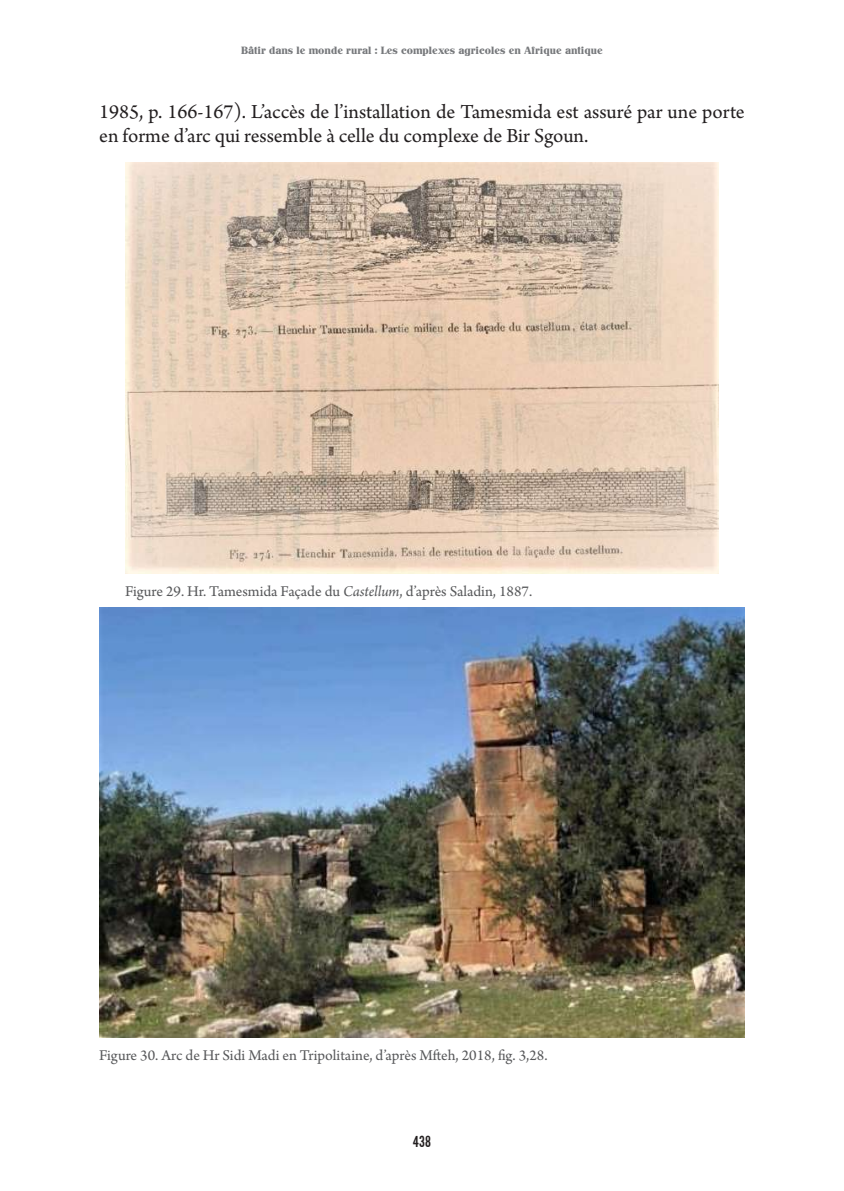
<style>
.page{position:relative;width:844px;height:1191px;background:#fff}
.page>*{position:absolute;margin:0;border:0;box-sizing:border-box;transform-origin:0 0}
.t1{font:21px/24.3px "Arno Pro";color:#231f20}
.t2{font:15.75px "Arno Pro";color:#57585a}
.t3{font:15.75px "Alternate Gothic No 2 BT";color:#231f20}
.t4{font:500 10.5px "John Hancock CP";color:#76787b}
.s1{font-style:italic}
</style>
<div class="page">
<img style="left:99px;top:608px;width:645px;height:429px">
<img style="left:125px;top:162px;width:593px;height:411px">
<p class="t4" style="left:241px;top:44px;width:363px">Bâtir dans le monde rural : Les complexes agricoles en Afrique antique</p>
<h1 class="t1" style="left:99px;top:100px;width:646px">1985, p. 166-167). L’accès de l’installation de Tamesmida est assuré par une porte en forme d’arc qui ressemble à celle du complexe de Bir Sgoun.</h1>
<p class="t2" style="left:125px;top:582px;width:408px">Figure 29. Hr. Tamesmida Façade du <span class="s1">Castellum</span>, d’après Saladin, 1887.</p>
<p class="t2" style="left:99px;top:1046px;width:449px">Figure 30. Arc de Hr Sidi Madi en Tripolitaine, d’après Mfteh, 2018, fig. 3,28.</p>
<p class="t3" style="left:413px;top:1133px;width:20px">438</p>
</div>
